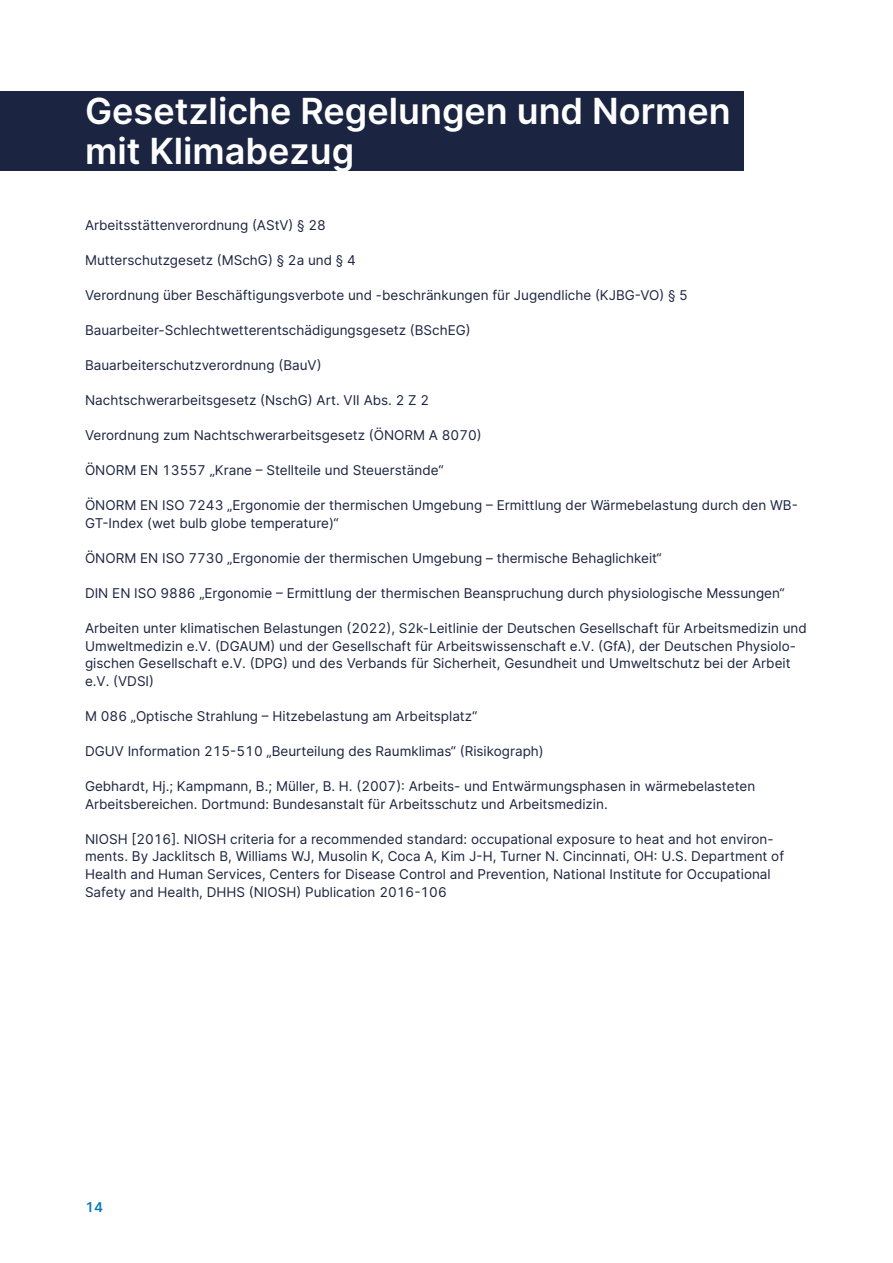
<style>
.page{position:relative;width:893px;height:1263px;background:#fff}
.page>*{position:absolute;margin:0;border:0;box-sizing:border-box;transform-origin:0 0}
.t1{font:600 36px/39.6px "Inter";color:#fff}
.fließtext{font:13.5px/17.5px "Inter";color:#1b2440}
.t2{font:600 13.5px "Inter";color:#077bb6}
</style>
<div class="page">
<div style="left:0;top:91px;width:743px;height:80px;background:#1b2440"></div>
<h1 class="t1" style="left:85px;top:90px;width:647px">Gesetzliche Regelungen und Normen mit Klimabezug</h1>
<p class="fließtext" style="left:85px;top:216px;width:242px">Arbeitsstättenverordnung (AStV) § 28</p>
<p class="fließtext" style="left:85px;top:251px;width:272px">Mutterschutzgesetz (MSchG) § 2a und § 4</p>
<p class="fließtext" style="left:85px;top:286px;width:604px">Verordnung über Beschäftigungsverbote und -beschränkungen für Jugendliche (KJBG-VO) § 5</p>
<p class="fließtext" style="left:85px;top:321px;width:387px">Bauarbeiter-Schlechtwetterentschädigungsgesetz (BSchEG)</p>
<p class="fließtext" style="left:85px;top:356px;width:238px">Bauarbeiterschutzverordnung (BauV)</p>
<p class="fließtext" style="left:85px;top:391px;width:346px">Nachtschwerarbeitsgesetz (NschG) Art. VII Abs. 2 Z 2</p>
<p class="fließtext" style="left:85px;top:426px;width:398px">Verordnung zum Nachtschwerarbeitsgesetz (ÖNORM A 8070)</p>
<p class="fließtext" style="left:85px;top:461px;width:360px">ÖNORM EN 13557 „Krane – Stellteile und Steuerstände“</p>
<p class="fließtext" style="left:85px;top:496px;width:714px">ÖNORM EN ISO 7243 „Ergonomie der thermischen Umgebung – Ermittlung der Wärmebelastung durch den WB-<br>GT-Index (wet bulb globe temperature)“</p>
<p class="fließtext" style="left:85px;top:549px;width:578px">ÖNORM EN ISO 7730 „Ergonomie der thermischen Umgebung – thermische Behaglichkeit“</p>
<p class="fließtext" style="left:85px;top:584px;width:701px">DIN EN ISO 9886 „Ergonomie – Ermittlung der thermischen Beanspruchung durch physiologische Messungen“</p>
<p class="fließtext" style="left:85px;top:619px;width:723px">Arbeiten unter klimatischen Belastungen (2022), S2k-Leitlinie der Deutschen Gesellschaft für Arbeitsmedizin und Umweltmedizin e.V. (DGAUM) und der Gesellschaft für Arbeitswissenschaft e.V. (GfA), der Deutschen Physiolo&shy;gischen Gesellschaft e.V. (DPG) und des Verbands für Sicherheit, Gesundheit und Umweltschutz bei der Arbeit e.V. (VDSI)</p>
<p class="fließtext" style="left:85px;top:707px;width:394px">M 086 „Optische Strahlung – Hitzebelastung am Arbeitsplatz“</p>
<p class="fließtext" style="left:85px;top:742px;width:460px">DGUV Information 215-510 „Beurteilung des Raumklimas“ (Risikograph)</p>
<p class="fließtext" style="left:85px;top:777px;width:672px">Gebhardt, Hj.; Kampmann, B.; Müller, B. H. (2007): Arbeits- und Entwärmungsphasen in wärmebelasteten<br>Arbeitsbereichen. Dortmund: Bundesanstalt für Arbeitsschutz und Arbeitsmedizin.</p>
<p class="fließtext" style="left:85px;top:830px;width:701px">NIOSH [2016]. NIOSH criteria for a recommended standard: occupational exposure to heat and hot environ&shy;ments. By Jacklitsch B, Williams WJ, Musolin K, Coca A, Kim J-H, Turner N. Cincinnati, OH: U.S. Department of Health and Human Services, Centers for Disease Control and Prevention, National Institute for Occupational Safety and Health, DHHS (NIOSH) Publication 2016-106</p>
<p class="t2" style="left:85px;top:1197px;width:20px">14</p>
</div>
